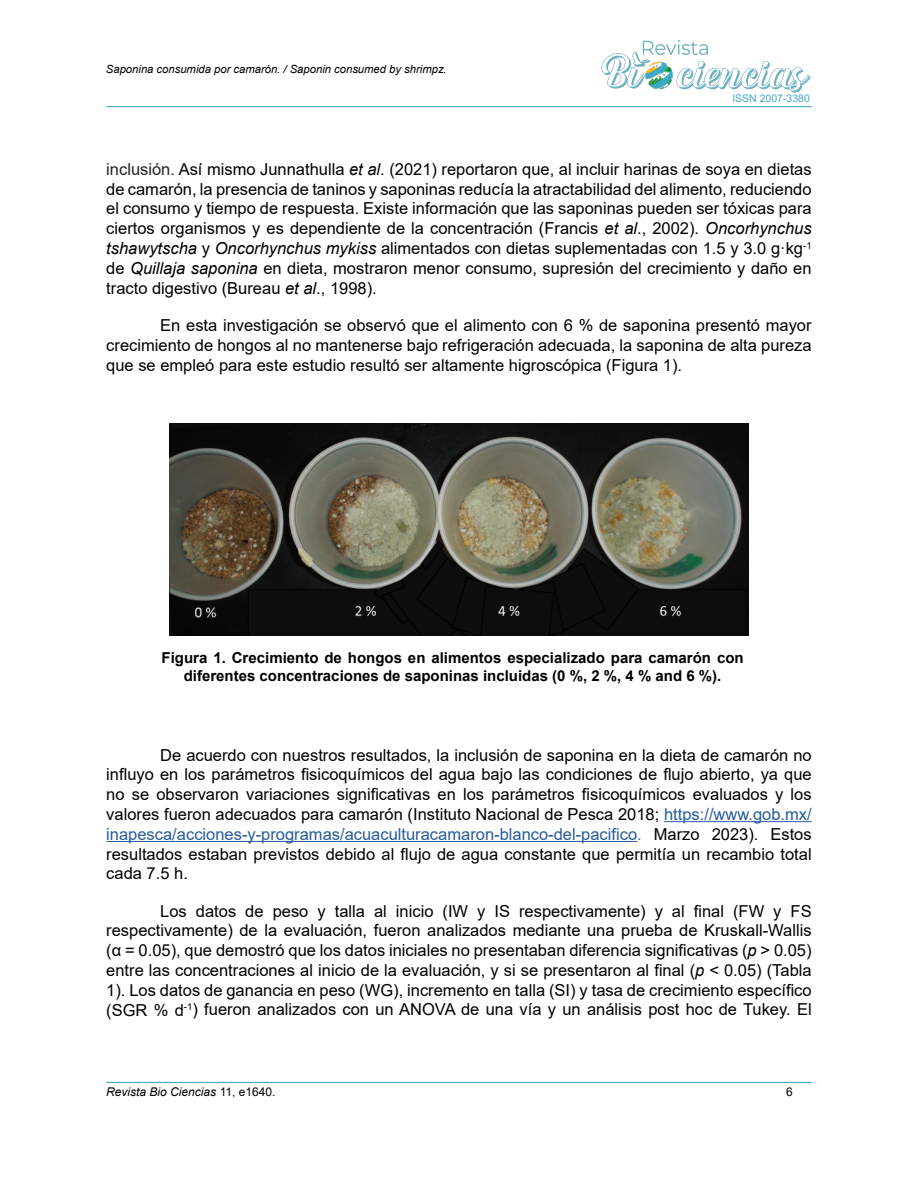
<style>
.page{position:relative;width:918px;height:1188px;background:#fff}
.page>*{position:absolute;margin:0;border:0;box-sizing:border-box;transform-origin:0 0}
.t1{font:16.5px/19.8px "Arial";color:#000;text-align:justify}
.t2{font:700 15px/18px "Arial";color:#000;text-align:center}
.t3{font:italic 12px "Arial";color:#000}
.t4{font:12px "Arial";color:#000}
.t5{font:italic 11.25px "Arial";color:#000}
.t6{font:10.5px "Arial";color:#44aac5}
.s1{color:#222}
.s2{font-style:italic}
.s3{color:#275b9b}
.s4{color:#2e74b5}
.s5{font-style:normal}
</style>
<div class="page">
<hr style="left:106px;top:106px;width:706px;height:1px;background:#44aac5">
<hr style="left:106px;top:1082px;width:706px;height:1px;background:#44aac5">
<img style="left:601px;top:40px;width:211px;height:68px">
<hr style="left:664px;top:821px;width:148px;height:1px;background:#275b9b">
<hr style="left:106px;top:841px;width:531px;height:1px;background:#275b9b">
<img style="left:170px;top:423px;width:578px;height:212px">
<p class="t5" style="left:106px;top:62px;width:342px">Saponina consumida por camarón. / Saponin consumed by shrimpz.</p>
<p class="t6" style="left:732px;top:91px;width:79px">ISSN 2007-3380</p>
<p class="t1" style="left:106px;top:159px;width:707px"><span class="s1">inclusión.</span> Así mismo Junnathulla <span class="s2">et al</span>. (2021) reportaron que, al incluir harinas de soya en dietas de camarón, la presencia de taninos y saponinas reducía la atractabilidad del alimento, reduciendo el consumo y tiempo de respuesta. Existe información que las saponinas pueden ser tóxicas para ciertos organismos y es dependiente de la concentración (Francis <span class="s2">et al</span>., 2002). <span class="s2">Oncorhynchus tshawytscha</span> y <span class="s2">Oncorhynchus mykiss</span> alimentados con dietas suplementadas con 1.5 y 3.0 g·kg<sup>-1 </sup>de <span class="s2">Quillaja saponina</span> en dieta, mostraron menor consumo, supresión del crecimiento y daño en tracto digestivo (Bureau <span class="s2">et al</span>., 1998).</p>
<p class="t1" style="left:106px;top:316px;width:707px;text-indent:54px">En esta investigación se observó que el alimento con 6 % de saponina presentó mayor crecimiento de hongos al no mantenerse bajo refrigeración adecuada, la saponina de alta pureza que se empleó para este estudio resultó ser altamente higroscópica (Figura 1).</p>
<p class="t2" style="left:162px;top:649px;width:584px">Figura 1. Crecimiento de hongos en alimentos especializado para camarón con diferentes concentraciones de saponinas incluidas (0 %, 2 %, 4 % and 6 %).</p>
<p class="t1" style="left:106px;top:745px;width:707px;text-indent:54px">De acuerdo con nuestros resultados, la inclusión de saponina en la dieta de camarón no influyo en los parámetros fisicoquímicos del agua bajo las condiciones de flujo abierto, ya que no se observaron variaciones significativas en los parámetros fisicoquímicos evaluados y los valores fueron adecuados para camarón (Instituto Nacional de Pesca 2018; <span class="s3">https://www.gob.mx/ inapesca/acciones-y-programas/acuaculturacamaron-blanco-del-pacifico</span><span class="s4">.</span> Marzo 2023). Estos resultados estaban previstos debido al flujo de agua constante que permitía un recambio total cada 7.5 h.</p>
<p class="t1" style="left:106px;top:901px;width:707px;text-indent:54px">Los datos de peso y talla al inicio (IW y IS respectivamente) y al final (FW y FS respectivamente) de la evaluación, fueron analizados mediante una prueba de Kruskall-Wallis (α = 0.05), que demostró que los datos iniciales no presentaban diferencia significativas (<span class="s2">p</span> &gt; 0.05) entre las concentraciones al inicio de la evaluación, y si se presentaron al final (<span class="s2">p</span> &lt; 0.05) (Tabla 1). Los datos de ganancia en peso (WG), incremento en talla (SI) y tasa de crecimiento específico (SGR % d<sup>-1</sup>) fueron analizados con un ANOVA de una vía y un análisis post hoc de Tukey. El</p>
<p class="t3" style="left:106px;top:1084px;width:171px">Revista Bio Ciencias <span class="s5">11, e1640.</span></p>
<p class="t4" style="left:786px;top:1083px;width:8px">6</p>
</div>
